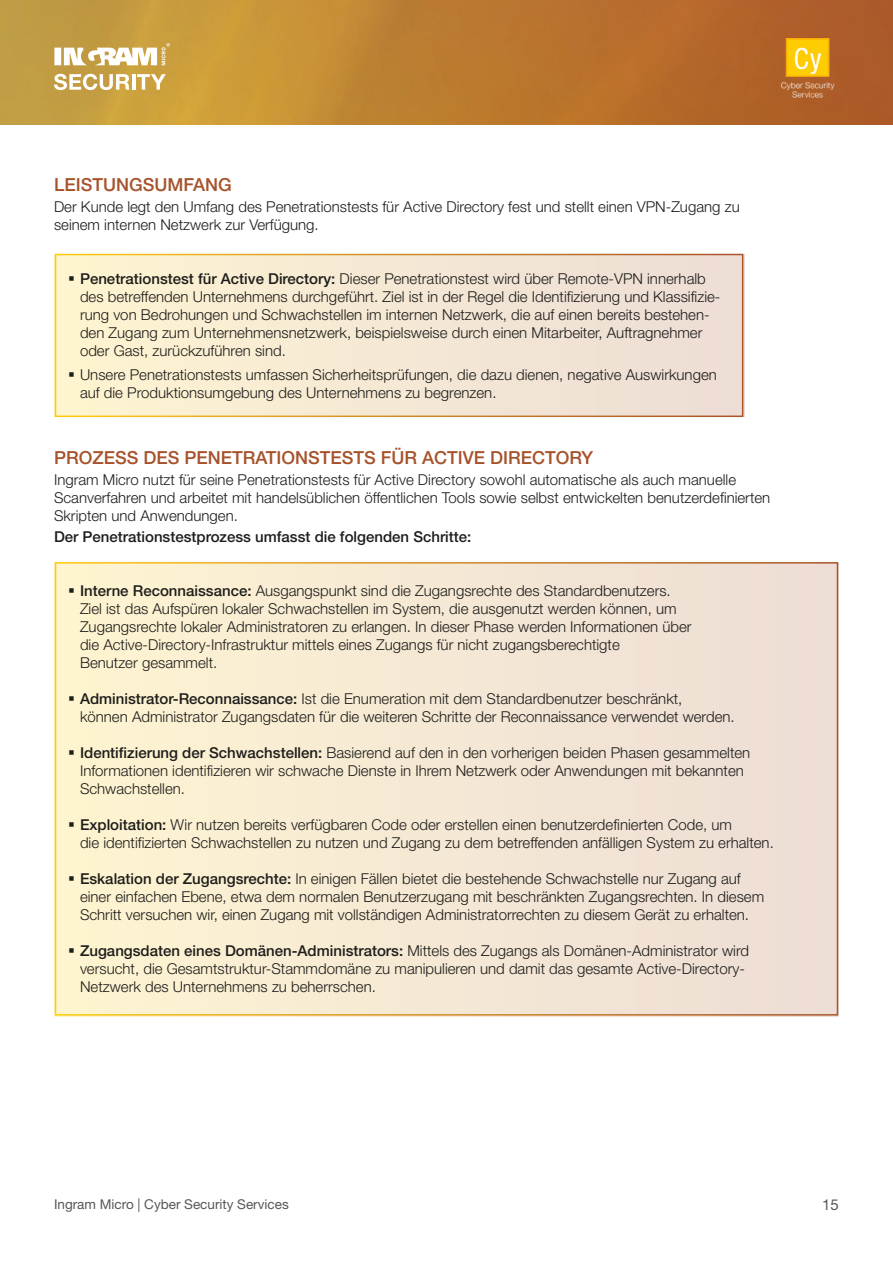
<style>
.page{position:relative;width:893px;height:1263px;background:#fff}
.page>*{position:absolute;margin:0;border:0;box-sizing:border-box;transform-origin:0 0}
.t1{font:500 18px "Helvetica Neue LT Std";color:#a6532b}
.t2{font:300 15px/18px "Helvetica Neue LT Std";color:#1d1d1b}
.t3{font:500 15px "Helvetica Neue LT Std";color:#1d1d1b}
.t4{font:15px "Helvetica Neue LT Std";color:#575756}
.t5{font:13.5px "Helvetica Neue LT Std";color:#575756}
.s1{font-weight:500}
</style>
<div class="page">
<img style="left:0;top:0;width:893px;height:124px">
<img style="left:774px;top:38px;width:68px;height:65px">
<svg style="left:54px;top:43px;width:116px;height:22px"></svg>
<svg style="left:54px;top:74px;width:75px;height:16px"></svg>
<hr style="left:132px;top:74px;width:3px;height:16px;background:#fff">
<svg style="left:137px;top:74px;width:29px;height:16px"></svg>
<div style="left:55px;top:255px;width:689px;height:161px;background:#f5e8d4"></div>
<div style="left:55px;top:254px;width:688px;height:163px;border:2px solid #fff"></div>
<div style="left:54px;top:563px;width:785px;height:453px;background:#f5e8d4"></div>
<div style="left:55px;top:562px;width:783px;height:453px;border:2px solid #fff"></div>
<svg style="left:75px;top:284px;width:15px;height:1px"></svg>
<svg style="left:75px;top:596px;width:15px;height:1px"></svg>
<p class="t1" style="left:54px;top:174px;width:179px">LEISTUNGSUMFANG</p>
<p class="t2" style="left:54px;top:198px;width:687px">Der Kunde legt den Umfang des Penetrationstests für Active Directory fest und stellt einen VPN-Zugang zu seinem internen Netzwerk zur Verfügung.</p>
<p class="t2" style="left:80px;top:269px;width:642px;text-indent:-12px">▪ <span class="s1">Penetrationstest für Active Directory:</span> Dieser Penetrationstest wird über Remote-VPN innerhalb des betreffenden Unternehmens durchgeführt. Ziel ist in der Regel die Identifizierung und Klassifizie&shy;rung von Bedrohungen und Schwachstellen im internen Netzwerk, die auf einen bereits bestehen&shy;den Zugang zum Unternehmensnetzwerk, beispielsweise durch einen Mitarbeiter, Auftragnehmer oder Gast, zurückzuführen sind.</p>
<p class="t2" style="left:80px;top:365px;width:638px;text-indent:-12px">▪ Unsere Penetrationstests umfassen Sicherheitsprüfungen, die dazu dienen, negative Auswirkungen auf die Produktionsumgebung des Unternehmens zu begrenzen.</p>
<p class="t1" style="left:54px;top:446px;width:541px">PROZESS DES PENETRATIONSTESTS FÜR ACTIVE DIRECTORY</p>
<p class="t2" style="left:54px;top:470px;width:718px">Ingram Micro nutzt für seine Penetrationstests für Active Directory sowohl automatische als auch manuelle<br>Scanverfahren und arbeitet mit handelsüblichen öffentlichen Tools sowie selbst entwickelten benutzerdefinierten<br>Skripten und Anwendungen.</p>
<p class="t3" style="left:54px;top:527px;width:419px">Der Penetrationstestprozess umfasst die folgenden Schritte:</p>
<p class="t2" style="left:80px;top:582px;width:613px;text-indent:-12px">▪ <span class="s1">Interne Reconnaissance:</span> Ausgangspunkt sind die Zugangsrechte des Standardbenutzers.<br>Ziel ist das Aufspüren lokaler Schwachstellen im System, die ausgenutzt werden können, um Zugangsrechte lokaler Administratoren zu erlangen. In dieser Phase werden Informationen über die Active-Directory-Infrastruktur mittels eines Zugangs für nicht zugangsberechtigte<br>Benutzer gesammelt.</p>
<p class="t2" style="left:80px;top:690px;width:656px;text-indent:-12px">▪ <span class="s1">Administrator-Reconnaissance:</span> Ist die Enumeration mit dem Standardbenutzer beschränkt,<br>können Administrator Zugangsdaten für die weiteren Schritte der Reconnaissance verwendet werden.</p>
<p class="t2" style="left:80px;top:744px;width:672px;text-indent:-12px">▪ <span class="s1">Identifizierung der Schwachstellen:</span> Basierend auf den in den vorherigen beiden Phasen gesammelten<br>Informationen identifizieren wir schwache Dienste in Ihrem Netzwerk oder Anwendungen mit bekannten<br>Schwachstellen.</p>
<p class="t2" style="left:80px;top:816px;width:695px;text-indent:-12px">▪ <span class="s1">Exploitation:</span> Wir nutzen bereits verfügbaren Code oder erstellen einen benutzerdefinierten Code, um<br>die identifizierten Schwachstellen zu nutzen und Zugang zu dem betreffenden anfälligen System zu erhalten.</p>
<p class="t2" style="left:80px;top:870px;width:686px;text-indent:-12px">▪ <span class="s1">Eskalation der Zugangsrechte:</span> In einigen Fällen bietet die bestehende Schwachstelle nur Zugang auf einer einfachen Ebene, etwa dem normalen Benutzerzugang mit beschränkten Zugangsrechten. In diesem<br>Schritt versuchen wir, einen Zugang mit vollständigen Administratorrechten zu diesem Gerät zu erhalten.</p>
<p class="t2" style="left:80px;top:942px;width:671px;text-indent:-12px">▪ <span class="s1">Zugangsdaten eines Domänen-Administrators:</span> Mittels des Zugangs als Domänen-Administrator wird versucht, die Gesamtstruktur-Stammdomäne zu manipulieren und damit das gesamte Active-Directory-<br>Netzwerk des Unternehmens zu beherrschen.</p>
<p class="t5" style="left:54px;top:1196px;width:236px">Ingram Micro | Cyber Security Services</p>
<p class="t4" style="left:822px;top:1195px;width:18px">15</p>
</div>
